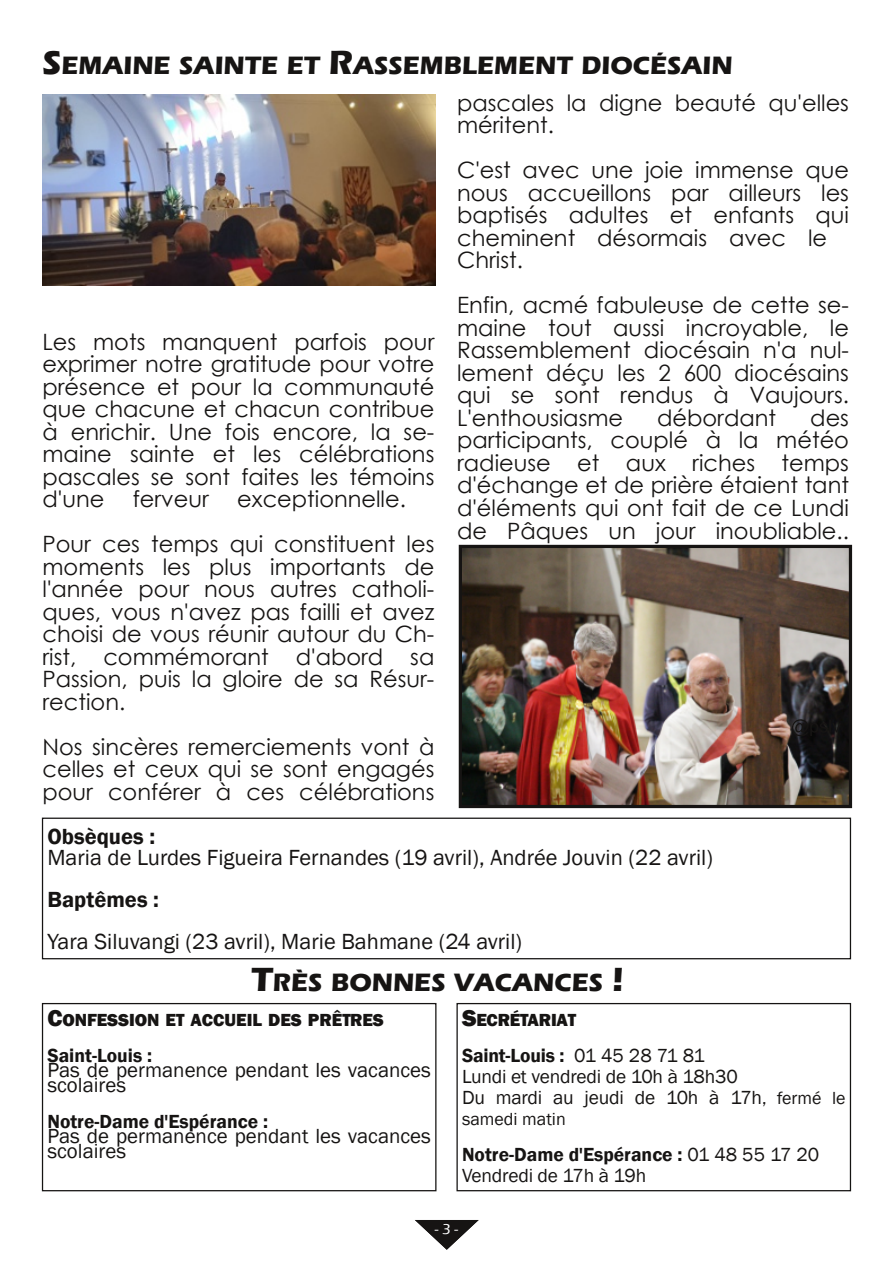
<style>
.page{position:relative;width:893px;height:1263px;background:#fff}
.page>*{position:absolute;margin:0;border:0;box-sizing:border-box;transform-origin:0 0}
.t1{font:700 25.8px "Eras ITC";color:#161413}
.t2{font:22.5px/22.5px "Century Gothic";color:#161413;text-align:justify}
.t3{font:22.5px "Franklin Gothic";color:#161413}
.t4{font:600 22.5px "Franklin Gothic";color:#161413}
.t5{font:21px/15px "Franklin Gothic";color:#161413}
.t6{font:19.5px/21px "Franklin Gothic";letter-spacing:-.01em;color:#161413}
.t7{font:600 19.5px "Franklin Gothic";color:#161413}
.t8{font:800 18px "Franklin Gothic";color:#161413}
.t9{font:18px "Franklin Gothic";color:#161413}
.t10{font:500 15px "Eras ITC";color:#fff}
.s1{font-size:34.5px}
.s2{font-size:24px}
.s3{font-weight:600}
.s4{font-size:18px}
</style>
<div class="page">
<svg style="left:415px;top:1220px;width:64px;height:30px"></svg>
<div style="left:42px;top:1003px;width:394px;height:188px;border:1px solid #161413"></div>
<div style="left:456px;top:1003px;width:395px;height:188px;border:1px solid #161413"></div>
<div style="left:42px;top:817px;width:809px;height:142px;border:1px solid #161413"></div>
<img style="left:463px;top:549px;width:385px;height:255px">
<div style="left:459px;top:545px;width:393px;height:263px;border:3px solid #161413"></div>
<svg style="left:792px;top:719px;width:49px;height:17px"></svg>
<img style="left:43px;top:94px;width:392px;height:191px">
<p class="t1" style="left:43px;top:51px;width:692px"><span class="s1">S</span>EMAINE SAINTE ET <span class="s1">R</span>ASSEMBLEMENT DIOCÉSAIN</p>
<p class="t2" style="left:43px;top:329px;width:393px">Les mots manquent parfois pour exprimer notre gratitude pour votre présence et pour la communauté que chacune et chacun contribue à enrichir. Une fois encore, la se&shy;maine sainte et les célébrations pascales se sont faites les témoins d'une</p>
<p class="t2" style="left:43px;top:476px;width:393px;line-height:45px;text-indent:195px">exceptionnelle.<br>Pour ces temps qui constituent les</p>
<p class="t2" style="left:43px;top:554px;width:393px">moments les plus importants de l'année pour nous autres catholi&shy;ques, vous n'avez pas failli et avez choisi de vous réunir autour du Ch&shy;rist, commémorant d'abord sa Passion, puis la gloire de sa Résur&shy;rection.</p>
<p class="t2" style="left:43px;top:734px;width:393px">Nos sincères remerciements vont à celles et ceux qui se sont engagés pour conférer à ces célébrations</p>
<p class="t2" style="left:133px;top:487px;width:77px">ferveur</p>
<p class="t2" style="left:457px;top:91px;width:393px">pascales la digne beauté qu'elles méritent.</p>
<p class="t2" style="left:457px;top:158px;width:393px;text-align:left">C'est avec une joie immense que nous accueillons par ailleurs les baptisés adultes et enfants qui cheminent désormais avec le<br>Christ.</p>
<p class="t2" style="left:457px;top:293px;width:393px">Enfin, acmé fabuleuse de cette se&shy;maine tout aussi incroyable, le Rassemblement diocésain n'a nul&shy;lement déçu les 2 600 diocésains qui se sont rendus à Vaujours.<br>L'enthousiasme</p>
<p class="t2" style="left:657px;top:406px;width:120px">débordant</p>
<p class="t2" style="left:457px;top:406px;width:393px;text-indent:353px">des participants, couplé à la météo radieuse et aux riches temps d'échange et de prière étaient tant d'éléments qui ont fait de ce Lundi de Pâques un jour inoubliable..</p>
<p class="t4" style="left:47px;top:823px;width:109px">Obsèques :</p>
<p class="t3" style="left:47px;top:844px;width:667px">Maria de Lurdes Figueira Fernandes (19 avril), Andrée Jouvin (22 avril)</p>
<p class="t4" style="left:47px;top:886px;width:113px">Baptêmes :</p>
<p class="t3" style="left:47px;top:928px;width:476px">Yara Siluvangi (23 avril), Marie Bahmane (24 avril)</p>
<p class="t1" style="left:251px;top:967px;width:374px"><span class="s1">T</span>RÈS BONNES VACANCES <span class="s1">!</span></p>
<p class="t8" style="left:47px;top:1010px;width:338px"><span class="s2">C</span>ONFESSION ET ACCUEIL DES PRÊTRES</p>
<p class="t7" style="left:47px;top:1044px;width:106px">Saint-Louis :</p>
<p class="t5" style="left:47px;top:1062px;width:385px">Pas de permanence pendant les vacances scolaires</p>
<p class="t7" style="left:47px;top:1110px;width:222px">Notre-Dame d'Espérance :</p>
<p class="t5" style="left:47px;top:1128px;width:385px">Pas de permanence pendant les vacances scolaires</p>
<p class="t8" style="left:462px;top:1010px;width:116px"><span class="s2">S</span>ECRÉTARIAT</p>
<p class="t6" style="left:462px;top:1045px;width:385px"><span class="s3">Saint-Louis :</span> 01 45 28 71 81<br>Lundi et vendredi de 10h à 18h30<br>Du mardi au jeudi de 10h à 17h<span class="s4">, fermé le</span></p>
<p class="t9" style="left:462px;top:1109px;width:105px">samedi matin</p>
<p class="t6" style="left:462px;top:1144px;width:359px"><span class="s3">Notre-Dame d'Espérance :</span> 01 48 55 17 20<br>Vendredi de 17h à 19h</p>
<p class="t10" style="left:435px;top:1221px;width:25px">-3-</p>
</div>
